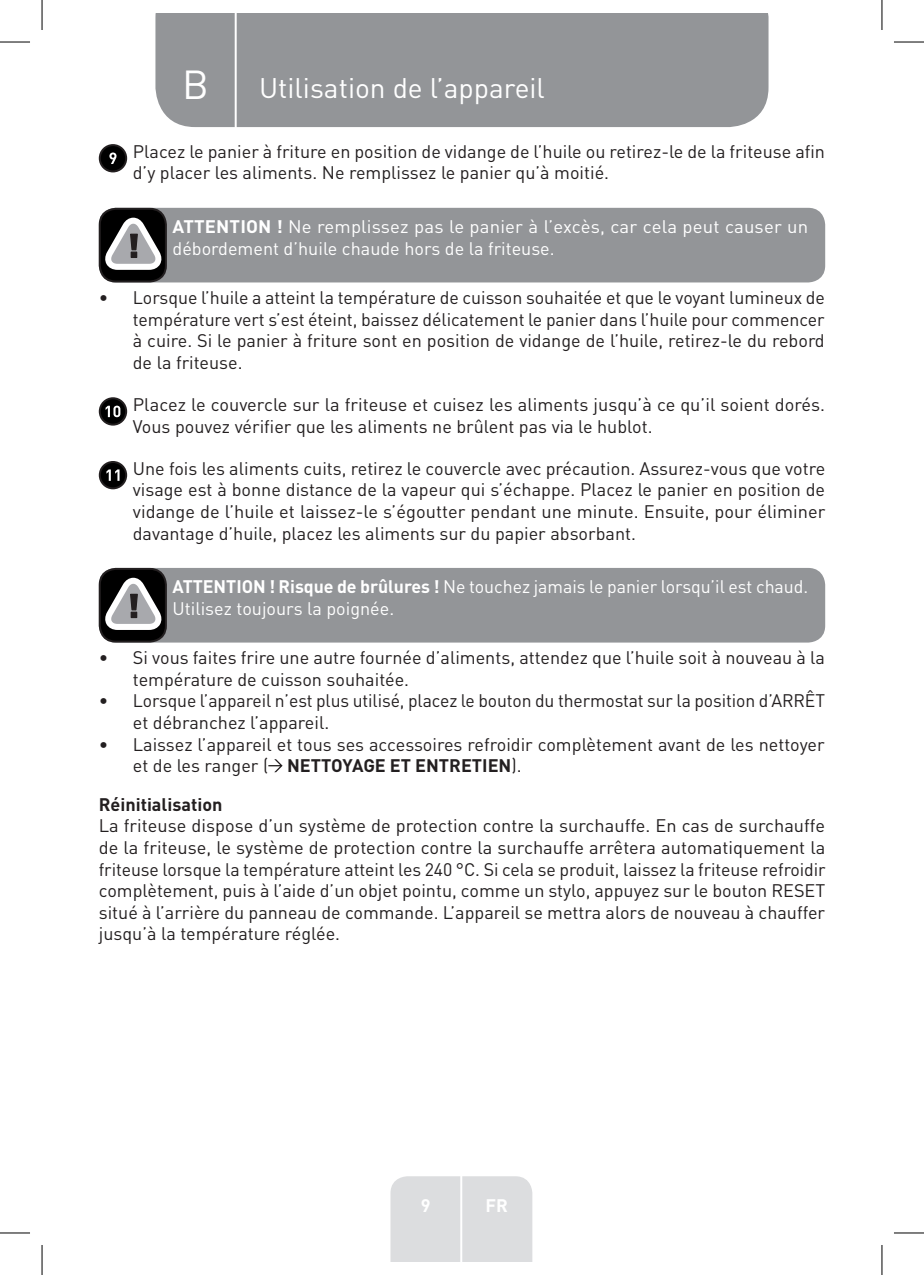
<style>
.page{position:relative;width:924px;height:1275px;background:#fff}
.page>*{position:absolute;margin:0;border:0;box-sizing:border-box;transform-origin:0 0}
.t1{font:40px "DIN Pro";color:#fff}
.TitreGauche__gabarit{font:28px "DIN Pro";color:#fff}
.Body{font:18px/21.6px "DIN Pro";color:#231f20}
.White_Text{font:18px/21.6px "DIN Pro";color:#fff}
.Headline-02_SB{font:700 18px "DIN Pro";color:#231f20}
.t2{font:700 18px "DIN Pro";color:#fff}
.s1{font-weight:700}
</style>
<div class="page">
<div style="left:155px;top:14px;width:613px;height:113px;background:#939598"></div>
<div style="left:390px;top:1176px;width:142px;height:85px;background:#dcdddf"></div>
<hr style="left:460px;top:1153px;width:2px;height:108px;background:#fff">
<hr style="left:234px;top:14px;width:2px;height:116px;background:#fff">
<div style="left:100px;top:145px;width:26px;height:26px;background:#000;border-radius:50%"></div>
<div style="left:99px;top:144px;width:28px;height:28px;border:2px solid #231f20;border-radius:50%"></div>
<svg style="left:109px;top:152px;width:7px;height:12px"></svg>
<div style="left:99px;top:208px;width:725px;height:74px;background:#939598;border-radius:17px"></div>
<div style="left:100px;top:209px;width:66px;height:72px;background:#000;border-radius:16px"></div>
<div style="left:99px;top:208px;width:68px;height:74px;border:2px solid #231f20;border-radius:16px"></div>
<svg style="left:105px;top:218px;width:57px;height:52px"></svg>
<svg style="left:100px;top:398px;width:26px;height:26px"></svg>
<div style="left:99px;top:397px;width:28px;height:28px;border:2px solid #231f20;border-radius:50%"></div>
<svg style="left:105px;top:406px;width:15px;height:11px"></svg>
<div style="left:100px;top:462px;width:26px;height:26px;background:#000;border-radius:50%"></div>
<div style="left:99px;top:461px;width:28px;height:28px;border:2px solid #231f20;border-radius:50%"></div>
<svg style="left:106px;top:469px;width:13px;height:12px"></svg>
<div style="left:99px;top:568px;width:725px;height:74px;background:#939598;border-radius:17px"></div>
<div style="left:100px;top:569px;width:66px;height:72px;background:#000;border-radius:16px"></div>
<div style="left:99px;top:568px;width:68px;height:74px;border:2px solid #231f20;border-radius:16px"></div>
<svg style="left:105px;top:578px;width:57px;height:52px"></svg>
<svg style="left:268px;top:759px;width:14px;height:13px"></svg>
<hr style="left:0;top:42px;width:30px;height:1px;background:#000">
<hr style="left:893px;top:42px;width:30px;height:1px;background:#000">
<hr style="left:0;top:1232px;width:30px;height:1px;background:#000">
<hr style="left:893px;top:1232px;width:30px;height:1px;background:#000">
<hr style="left:42px;top:0;width:1px;height:30px;background:#000">
<hr style="left:42px;top:1245px;width:1px;height:30px;background:#000">
<hr style="left:881px;top:0;width:1px;height:30px;background:#000">
<hr style="left:881px;top:1245px;width:1px;height:30px;background:#000">
<p class="t1" style="left:182px;top:57px;width:28px">B</p>
<p class="TitreGauche__gabarit" style="left:259px;top:69px;width:287px">Utilisation de l’appareil</p>
<p class="Body" style="left:133px;top:140px;width:693px">Placez le panier à friture en position de vidange de l’huile ou retirez-le de la friteuse afin d’y placer les aliments. Ne remplissez le panier qu’à moitié.</p>
<p class="White_Text" style="left:172px;top:215px;width:637px"><span class="s1">ATTENTION !</span> Ne remplissez pas le panier à l’excès, car cela peut causer un débordement d’huile chaude hors de la friteuse.</p>
<p class="Body" style="left:133px;top:286px;width:693px;text-align:justify;text-indent:-34px">• Lorsque l’huile a atteint la température de cuisson souhaitée et que le voyant lumineux de température vert s’est éteint, baissez délicatement le panier dans l’huile pour commencer à cuire. Si le panier à friture sont en position de vidange de l’huile, retirez-le du rebord de la friteuse.</p>
<p class="Body" style="left:133px;top:393px;width:693px">Placez le couvercle sur la friteuse et cuisez les aliments jusqu’à ce qu’il soient dorés.<br>Vous pouvez vérifier que les aliments ne brûlent pas via le hublot.</p>
<p class="Body" style="left:133px;top:457px;width:694px;text-align:justify">Une fois les aliments cuits, retirez le couvercle avec précaution. Assurez-vous que votre visage est à bonne distance de la vapeur qui s’échappe. Placez le panier en position de vidange de l’huile et laissez-le s’égoutter pendant une minute. Ensuite, pour éliminer davantage d’huile, placez les aliments sur du papier absorbant.</p>
<p class="White_Text" style="left:172px;top:575px;width:637px"><span class="s1">ATTENTION ! Risque de brûlures !</span> Ne touchez jamais le panier lorsqu’il est chaud.<br>Utilisez toujours la poignée.</p>
<p class="Body" style="left:133px;top:646px;width:693px;text-indent:-34px">• Si vous faites frire une autre fournée d’aliments, attendez que l’huile soit à nouveau à la température de cuisson souhaitée.</p>
<p class="Body" style="left:133px;top:689px;width:693px;text-indent:-34px">• Lorsque l’appareil n’est plus utilisé, placez le bouton du thermostat sur la position d’ARRÊT et débranchez l’appareil.</p>
<p class="Body" style="left:133px;top:732px;width:693px;text-indent:-34px">• Laissez l’appareil et tous ses accessoires refroidir complètement avant de les nettoyer et de les ranger ( <span class="s1">NETTOYAGE ET ENTRETIEN</span>).</p>
<p class="Headline-02_SB" style="left:99px;top:792px;width:125px">Réinitialisation</p>
<p class="Body" style="left:99px;top:814px;width:728px;text-align:justify">La friteuse dispose d’un système de protection contre la surchauffe. En cas de surchauffe de la friteuse, le système de protection contre la surchauffe arrêtera automatiquement la friteuse lorsque la température atteint les 240 °C. Si cela se produit, laissez la friteuse refroidir complètement, puis à l’aide d’un objet pointu, comme un stylo, appuyez sur le bouton RESET situé à l’arrière du panneau de commande. L’appareil se mettra alors de nouveau à chauffer jusqu’à la température réglée.</p>
<p class="t2" style="left:420px;top:1192px;width:11px">9</p>
<p class="t2" style="left:485px;top:1192px;width:24px">FR</p>
</div>
